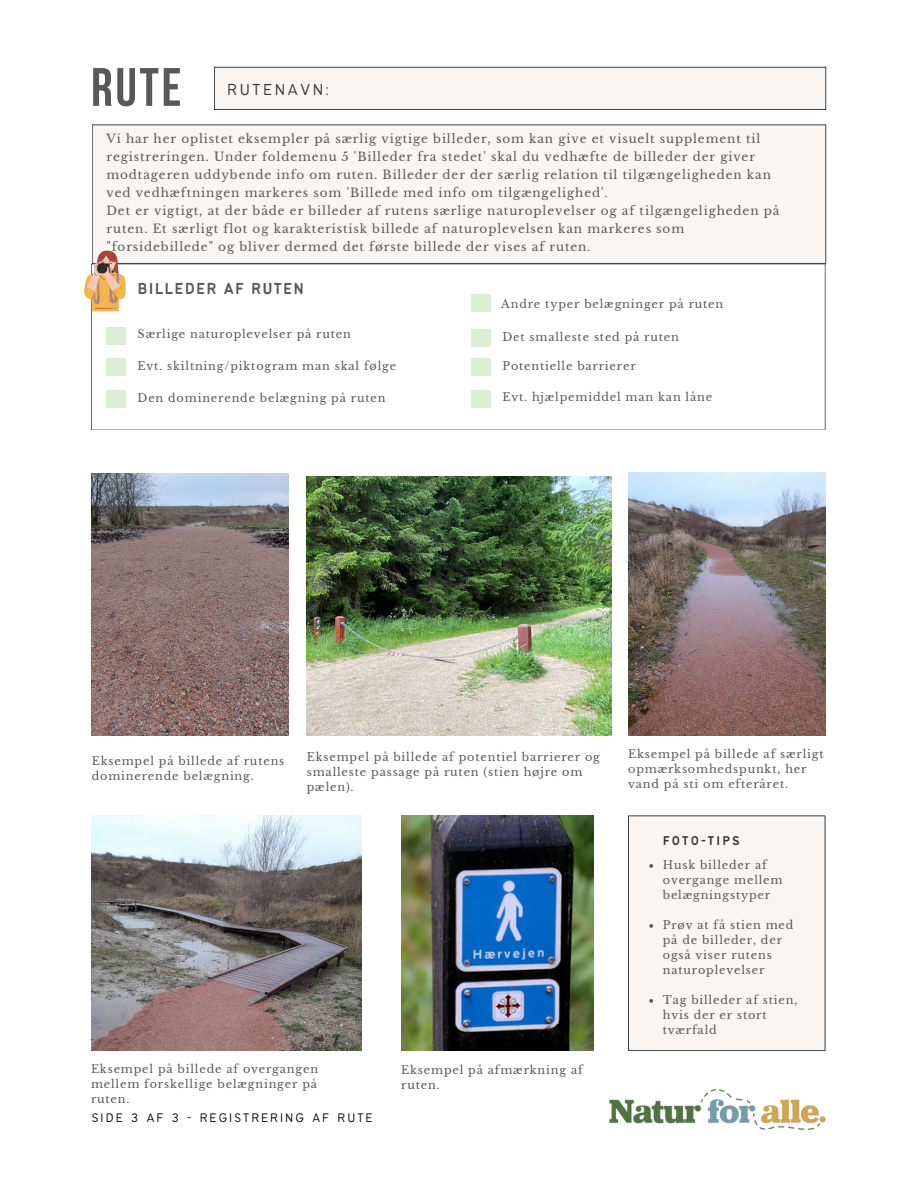
<style>
.page{position:relative;width:918px;height:1188px;background:#fff}
.page>*{position:absolute;margin:0;border:0;box-sizing:border-box;transform-origin:0 0}
.t1{font:700 54px "Bebas Neue";color:#585858}
.t2{font:17.55px "Bantayog";letter-spacing:.065em;color:#585858}
.t3{font:300 17.55px "Bantayog";letter-spacing:.15em;color:#333}
.t4{font:13.95px "Bantayog";letter-spacing:.15em;color:#333}
.t5{font:300 13.65px "Bantayog";letter-spacing:.15em;color:#000}
.t6{font:12px/18px "Libre Baskerville";letter-spacing:.075em;color:#585858}
.t7{font:11.25px/15px "Libre Baskerville";letter-spacing:.075em;color:#585858}
</style>
<div class="page">
<svg style="left:91px;top:264px;width:734px;height:166px"></svg>
<div style="left:107px;top:327px;width:19px;height:18px;background:#dbefd2"></div>
<div style="left:107px;top:358px;width:19px;height:18px;background:#dbefd2"></div>
<div style="left:107px;top:390px;width:19px;height:18px;background:#dbefd2"></div>
<div style="left:471px;top:294px;width:19px;height:18px;background:#dbefd2"></div>
<div style="left:471px;top:358px;width:19px;height:18px;background:#dbefd2"></div>
<div style="left:92px;top:125px;width:734px;height:139px;background:#f8f5f2"></div>
<svg style="left:84px;top:251px;width:42px;height:60px"></svg>
<img style="left:610px;top:1089px;width:216px;height:41px">
<div style="left:471px;top:390px;width:19px;height:18px;background:#dbefd2"></div>
<img style="left:92px;top:473px;width:197px;height:262px">
<img style="left:91px;top:816px;width:270px;height:235px">
<img style="left:401px;top:816px;width:193px;height:235px">
<img style="left:628px;top:472px;width:197px;height:263px">
<div style="left:628px;top:816px;width:197px;height:235px;background:#f8f5f2"></div>
<div style="left:214px;top:67px;width:612px;height:43px;background:#f8f5f2"></div>
<img style="left:307px;top:476px;width:305px;height:259px">
<svg style="left:649px;top:864px;width:4px;height:4px"></svg>
<svg style="left:649px;top:924px;width:4px;height:4px"></svg>
<svg style="left:649px;top:999px;width:4px;height:4px"></svg>
<div style="left:471px;top:329px;width:19px;height:18px;background:#dbefd2"></div>
<p class="t1" style="left:91px;top:65px;width:92px">RUTE</p>
<p class="t6" style="left:107px;top:130px;width:666px">Vi har her oplistet eksempler på særlig vigtige billeder, som kan give et visuelt supplement til registreringen. Under foldemenu 5 'Billeder fra stedet' skal du vedhæfte de billeder der giver modtageren uddybende info om ruten. Billeder der der særlig relation til tilgængeligheden kan ved vedhæftningen markeres som 'Billede med info om tilgængelighed'.</p>
<p class="t6" style="left:107px;top:202px;width:674px">Det er vigtigt, at der både er billeder af rutens særlige naturoplevelser og af tilgængeligheden på ruten. Et særligt flot og karakteristisk billede af naturoplevelsen kan markeres som "forsidebillede" og bliver dermed det første billede der vises af ruten.</p>
<p class="t2" style="left:138px;top:282px;width:168px">BILLEDER AF RUTEN</p>
<p class="t7" style="left:138px;top:327px;width:215px">Særlige naturoplevelser på ruten</p>
<p class="t7" style="left:138px;top:358px;width:260px">Evt. skiltning/piktogram man skal følge</p>
<p class="t7" style="left:138px;top:390px;width:249px">Den dominerende belægning på ruten</p>
<p class="t3" style="left:227px;top:82px;width:103px">RUTENAVN:</p>
<p class="t7" style="left:501px;top:296px;width:224px">Andre typer belægninger på ruten</p>
<p class="t7" style="left:502px;top:330px;width:178px">Det smalleste sted på ruten</p>
<p class="t7" style="left:502px;top:358px;width:135px">Potentielle barrierer</p>
<p class="t7" style="left:502px;top:390px;width:211px">Evt. hjælpemiddel man kan låne</p>
<p class="t7" style="left:92px;top:754px;width:194px">Eksempel på billede af rutens dominerende belægning.</p>
<p class="t7" style="left:307px;top:750px;width:295px">Eksempel på billede af potentiel barrierer og smalleste passage på ruten (stien højre om pælen).</p>
<p class="t7" style="left:91px;top:1062px;width:229px;text-align:justify">Eksempel på billede af overgangen mellem forskellige belægninger på ruten.</p>
<p class="t7" style="left:401px;top:1063px;width:183px">Eksempel på afmærkning af</p>
<p class="t7" style="left:401px;top:1078px;width:40px">ruten.</p>
<p class="t5" style="left:92px;top:1112px;width:282px">SIDE 3 AF 3 - REGISTRERING AF RUTE</p>
<p class="t7" style="left:628px;top:747px;width:197px">Eksempel på billede af særligt opmærksomhedspunkt, her vand på sti om efteråret.</p>
<p class="t4" style="left:663px;top:835px;width:79px">FOTO-TIPS</p>
<p class="t7" style="left:663px;top:857px;width:121px">Husk billeder af overgange mellem belægningstyper</p>
<p class="t7" style="left:663px;top:917px;width:132px">Prøv at få stien med på de billeder, der også viser rutens naturoplevelser</p>
<p class="t7" style="left:663px;top:992px;width:136px">Tag billeder af stien, hvis der er stort tværfald</p>
</div>
